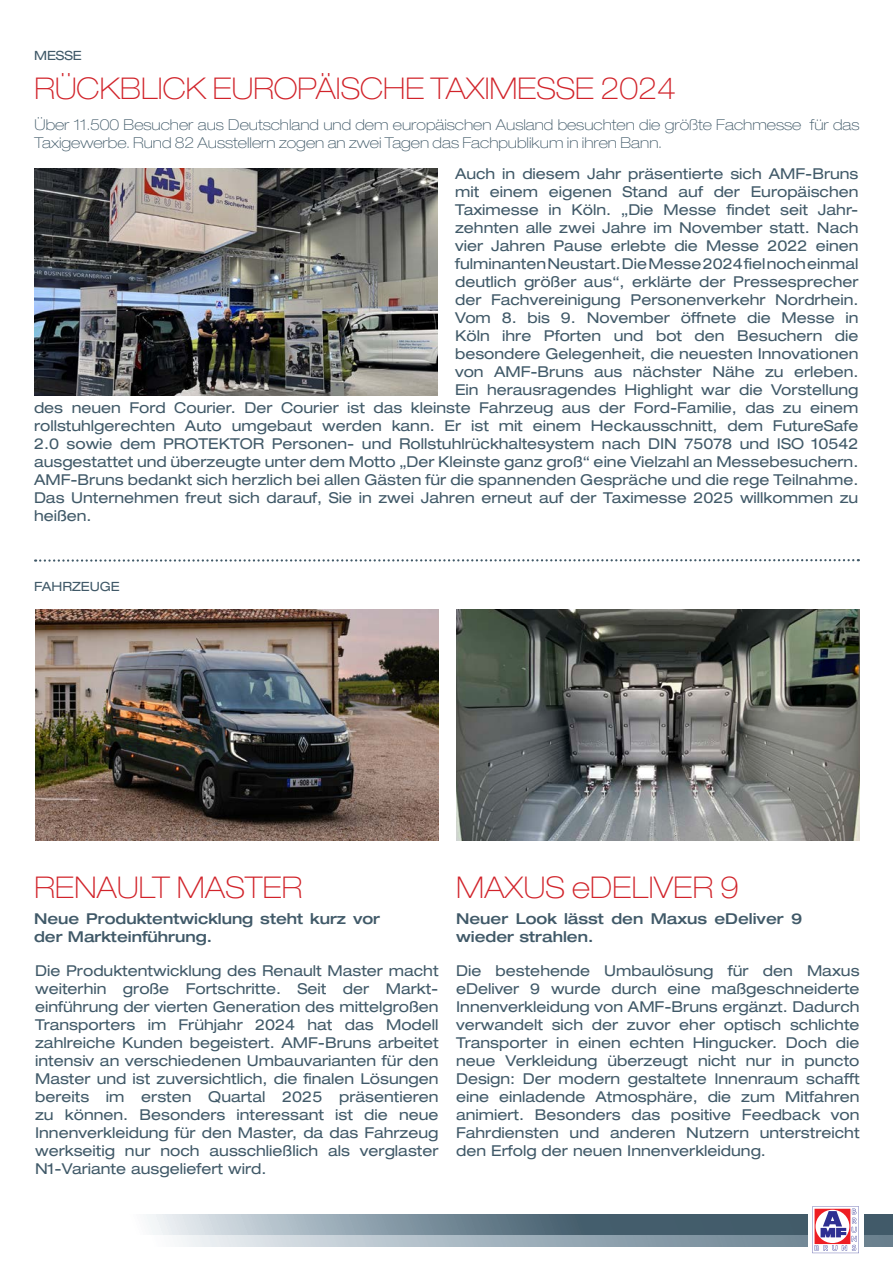
<style>
.page{position:relative;width:893px;height:1263px;background:#fff}
.page>*{position:absolute;margin:0;border:0;box-sizing:border-box;transform-origin:0 0}
.Fliestext{font:100 expanded 30px "Helvetica Neue LT Std";color:#d1232a}
.t1{font:expanded 15px/18px "Helvetica Neue LT Std";color:#405968;text-align:justify}
.Fliestext-2{font:100 expanded 15px/18px "Helvetica Neue LT Std";color:#405968}
.Fliestext-3{font:500 expanded 15px/18px "Helvetica Neue LT Std";color:#405968}
.t2{font:expanded 12.75px "Helvetica Neue LT Std";color:#405968}
</style>
<div class="page">
<svg style="left:35px;top:559px;width:824px;height:3px"></svg>
<img style="left:153px;top:1234px;width:740px;height:12px">
<svg style="left:146px;top:1214px;width:747px;height:20px;background:#768b97"></svg>
<div style="left:808px;top:1212px;width:55px;height:36px;background:#fff"></div>
<svg style="left:812px;top:1206px;width:47px;height:47px"></svg>
<img style="left:34px;top:168px;width:403px;height:227px">
<img style="left:35px;top:609px;width:404px;height:232px">
<img style="left:456px;top:609px;width:403px;height:232px">
<p class="t2" style="left:34px;top:48px;width:49px">MESSE</p>
<p class="Fliestext" style="left:35px;top:70px;width:643px">RÜCKBLICK EUROPÄISCHE TAXIMESSE 2024</p>
<p class="Fliestext-2" style="left:35px;top:116px;width:826px">Über 11.500 Besucher aus Deutschland und dem europäischen Ausland besuchten die größte Fachmesse für das<br>Taxigewerbe. Rund 82 Ausstellern zogen an zwei Tagen das Fachpublikum in ihren Bann.</p>
<p class="t1" style="left:455px;top:164px;width:405px">Auch in diesem Jahr präsentierte sich AMF-Bruns mit einem eigenen Stand auf der Europäischen Taximesse in Köln. „Die Messe findet seit Jahr&shy;zehnten alle zwei Jahre im November statt. Nach vier Jahren Pause erlebte die Messe 2022 einen fulminanten Neustart. Die Messe 2024 fiel noch einmal deutlich größer aus“, erklärte der Pressesprecher der Fachvereinigung Personenverkehr Nordrhein.<br>Vom 8. bis 9. November öffnete die Messe in Köln ihre Pforten und bot den Besuchern die besondere Gelegenheit, die neuesten Innovationen von AMF-Bruns aus nächster Nähe zu erleben.<br>Ein herausragendes Highlight war die Vorstellung</p>
<p class="t1" style="left:34px;top:398px;width:826px">des neuen Ford Courier. Der Courier ist das kleinste Fahrzeug aus der Ford-Familie, das zu einem rollstuhlgerechten Auto umgebaut werden kann. Er ist mit einem Heckausschnitt, dem FutureSafe 2.0 sowie dem PROTEKTOR Personen- und Rollstuhlrückhaltesystem nach DIN 75078 und ISO 10542 ausgestattet und überzeugte unter dem Motto „Der Kleinste ganz groß“ eine Vielzahl an Messebesuchern.<br>AMF-Bruns bedankt sich herzlich bei allen Gästen für die spannenden Gespräche und die rege Teilnahme.<br>Das Unternehmen freut sich darauf, Sie in zwei Jahren erneut auf der Taximesse 2025 willkommen zu heißen.</p>
<p class="t2" style="left:34px;top:578px;width:87px">FAHRZEUGE</p>
<p class="Fliestext" style="left:34px;top:869px;width:269px">RENAULT MASTER</p>
<p class="Fliestext" style="left:456px;top:869px;width:284px">MAXUS eDELIVER 9</p>
<p class="Fliestext-3" style="left:34px;top:909px;width:348px">Neue Produktentwicklung steht kurz vor der Markteinführung.</p>
<p class="Fliestext-3" style="left:456px;top:909px;width:348px">Neuer Look lässt den Maxus eDeliver 9 wieder strahlen.</p>
<p class="t1" style="left:35px;top:961px;width:405px">Die Produktentwicklung des Renault Master macht weiterhin große Fortschritte. Seit der Markt&shy;einführung der vierten Generation des mittelgroßen Transporters im Frühjahr 2024 hat das Modell zahlreiche Kunden begeistert. AMF-Bruns arbeitet intensiv an verschiedenen Umbauvarianten für den Master und ist zuversichtlich, die finalen Lösungen bereits im ersten Quartal 2025 präsentieren zu können. Besonders interessant ist die neue Innenverkleidung für den Master, da das Fahrzeug werkseitig nur noch ausschließlich als verglaster N1-Variante ausgeliefert wird.</p>
<p class="t1" style="left:456px;top:961px;width:405px">Die bestehende Umbaulösung für den Maxus eDeliver 9 wurde durch eine maßgeschneiderte Innenverkleidung von AMF-Bruns ergänzt. Dadurch verwandelt sich der zuvor eher optisch schlichte Transporter in einen echten Hingucker. Doch die neue Verkleidung überzeugt nicht nur in puncto Design: Der modern gestaltete Innenraum schafft eine einladende Atmosphäre, die zum Mitfahren animiert. Besonders das positive Feedback von Fahrdiensten und anderen Nutzern unterstreicht den Erfolg der neuen Innenverkleidung.</p>
</div>
